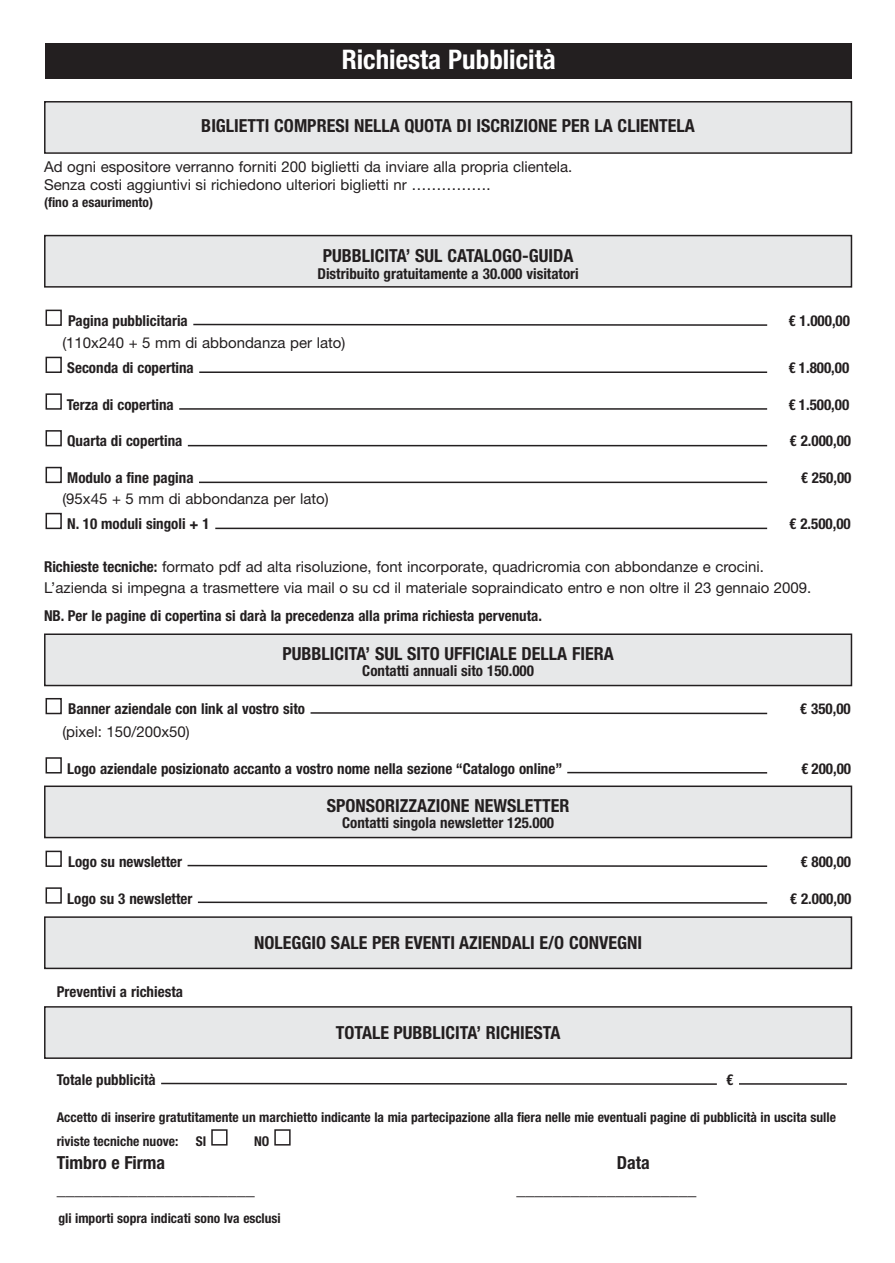
<style>
.page{position:relative;width:895px;height:1263px;background:#fff}
.page>*{position:absolute;margin:0;border:0;box-sizing:border-box;transform-origin:0 0}
.t1{font:700 condensed 27px "Helvetica Neue";color:#fff}
.t2{font:700 condensed 18px "Helvetica Neue";color:#231f20}
.t3{font:700 condensed 15px "Helvetica Neue";color:#231f20}
.t4{font:15px/18px "Helvetica Neue";color:#231f20}
.t5{font:700 condensed 13.5px/24px "Helvetica Neue";color:#231f20}
.s1{font-weight:700;font-stretch:condensed}
</style>
<div class="page">
<div style="left:46px;top:103px;width:804px;height:49px;background:#e7e8e9"></div>
<div style="left:44px;top:101px;width:808px;height:53px;border:2px solid #231f20"></div>
<div style="left:46px;top:918px;width:804px;height:50px;background:#e7e8e9"></div>
<div style="left:44px;top:916px;width:808px;height:53px;border:2px solid #231f20"></div>
<div style="left:46px;top:787px;width:804px;height:50px;background:#e7e8e9"></div>
<div style="left:44px;top:785px;width:808px;height:53px;border:2px solid #231f20"></div>
<div style="left:46px;top:635px;width:804px;height:50px;background:#e7e8e9"></div>
<div style="left:44px;top:633px;width:808px;height:53px;border:2px solid #231f20"></div>
<div style="left:46px;top:236px;width:804px;height:50px;background:#e7e8e9"></div>
<div style="left:44px;top:235px;width:808px;height:53px;border:2px solid #231f20"></div>
<div style="left:45px;top:43px;width:807px;height:36px;background:#231f20"></div>
<svg style="left:45px;top:371px;width:723px;height:159px"></svg>
<div style="left:46px;top:357px;width:16px;height:16px;border:2px solid #231f20"></div>
<svg style="left:193px;top:323px;width:575px;height:3px"></svg>
<div style="left:46px;top:310px;width:16px;height:16px;border:2px solid #231f20"></div>
<hr style="left:567px;top:772px;width:200px;height:1px;background:#231f20">
<div style="left:46px;top:757px;width:16px;height:16px;border:2px solid #231f20"></div>
<svg style="left:310px;top:712px;width:458px;height:3px"></svg>
<div style="left:46px;top:698px;width:16px;height:16px;border:2px solid #231f20"></div>
<svg style="left:197px;top:901px;width:571px;height:3px;background:#908e8f"></svg>
<div style="left:46px;top:887px;width:16px;height:17px;border:2px solid #231f20"></div>
<svg style="left:187px;top:864px;width:581px;height:3px"></svg>
<div style="left:46px;top:851px;width:16px;height:16px;border:2px solid #231f20"></div>
<div style="left:46px;top:1008px;width:804px;height:49px;background:#e7e8e9"></div>
<div style="left:44px;top:1006px;width:808px;height:53px;border:2px solid #231f20"></div>
<hr style="left:739px;top:1083px;width:108px;height:2px;background:#231f20">
<svg style="left:161px;top:1082px;width:556px;height:3px"></svg>
<div style="left:274px;top:1129px;width:17px;height:16px;border:2px solid #231f20"></div>
<svg style="left:211px;top:1129px;width:17px;height:17px"></svg>
<h1 class="t1" style="left:342px;top:50px;width:216px">Richiesta Pubblicità</h1>
<p class="t2" style="left:201px;top:119px;width:495px">BIGLIETTI COMPRESI NELLA QUOTA DI ISCRIZIONE PER LA CLIENTELA</p>
<p class="t4" style="left:44px;top:160px;width:530px">Ad ogni espositore verranno forniti 200 biglietti da inviare alla propria clientela.<br>Senza costi aggiuntivi si richiedono ulteriori biglietti nr …………….</p>
<p class="t5" style="left:44px;top:191px;width:111px">(fino a esaurimento)</p>
<p class="t2" style="left:323px;top:249px;width:252px">PUBBLICITA’ SUL CATALOGO-GUIDA</p>
<p class="t3" style="left:317px;top:268px;width:263px">Distribuito gratuitamente a 30.000 visitatori</p>
<p class="t3" style="left:68px;top:315px;width:121px">Pagina pubblicitaria</p>
<p class="t3" style="left:788px;top:315px;width:63px">€ 1.000,00</p>
<p class="t4" style="left:62px;top:336px;width:284px">(110x240 + 5 mm di abbondanza per lato)</p>
<p class="t3" style="left:67px;top:362px;width:128px">Seconda di copertina</p>
<p class="t3" style="left:788px;top:362px;width:62px">€ 1.800,00</p>
<p class="t3" style="left:67px;top:399px;width:108px">Terza di copertina</p>
<p class="t3" style="left:788px;top:399px;width:62px">€ 1.500,00</p>
<p class="t3" style="left:67px;top:436px;width:117px">Quarta di copertina</p>
<p class="t3" style="left:789px;top:436px;width:63px">€ 2.000,00</p>
<p class="t3" style="left:67px;top:472px;width:128px">Modulo a fine pagina</p>
<p class="t3" style="left:800px;top:472px;width:52px">€ 250,00</p>
<p class="t4" style="left:62px;top:492px;width:268px">(95x45 + 5 mm di abbondanza per lato)</p>
<p class="t3" style="left:67px;top:518px;width:144px">N. 10 moduli singoli + 1</p>
<p class="t3" style="left:789px;top:518px;width:63px">€ 2.500,00</p>
<p class="t4" style="left:44px;top:557px;width:769px;line-height:21.1px"><span class="s1">Richieste tecniche:</span> formato pdf ad alta risoluzione, font incorporate, quadricromia con abbondanze e crocini.<br>L’azienda si impegna a trasmettere via mail o su cd il materiale sopraindicato entro e non oltre il 23 gennaio 2009.</p>
<p class="t3" style="left:44px;top:611px;width:499px">NB. Per le pagine di copertina si darà la precedenza alla prima richiesta pervenuta.</p>
<p class="t2" style="left:282px;top:647px;width:333px">PUBBLICITA’ SUL SITO UFFICIALE DELLA FIERA</p>
<p class="t3" style="left:362px;top:665px;width:173px">Contatti annuali sito 150.000</p>
<p class="t3" style="left:68px;top:703px;width:238px">Banner aziendale con link al vostro sito</p>
<p class="t3" style="left:800px;top:703px;width:52px">€ 350,00</p>
<p class="t4" style="left:62px;top:724px;width:129px">(pixel: 150/200x50)</p>
<p class="t3" style="left:67px;top:763px;width:496px">Logo aziendale posizionato accanto a vostro nome nella sezione “Catalogo online”</p>
<p class="t3" style="left:801px;top:763px;width:52px">€ 200,00</p>
<p class="t2" style="left:327px;top:799px;width:244px">SPONSORIZZAZIONE NEWSLETTER</p>
<p class="t3" style="left:342px;top:817px;width:213px">Contatti singola newsletter 125.000</p>
<p class="t3" style="left:68px;top:856px;width:115px">Logo su newsletter</p>
<p class="t3" style="left:800px;top:856px;width:52px">€ 800,00</p>
<p class="t3" style="left:67px;top:893px;width:127px">Logo su 3 newsletter</p>
<p class="t3" style="left:790px;top:893px;width:63px">€ 2.000,00</p>
<p class="t3" style="left:57px;top:986px;width:128px">Preventivi a richiesta</p>
<p class="t2" style="left:254px;top:936px;width:389px">NOLEGGIO SALE PER EVENTI AZIENDALI E/O CONVEGNI</p>
<p class="t2" style="left:336px;top:1026px;width:226px">TOTALE PUBBLICITA’ RICHIESTA</p>
<p class="t3" style="left:57px;top:1074px;width:100px">Totale pubblicità</p>
<p class="t3" style="left:726px;top:1074px;width:9px">€</p>
<p class="t5" style="left:57px;top:1106px;width:780px">Accetto di inserire gratutitamente un marchietto indicante la mia partecipazione alla fiera nelle mie eventuali pagine di pubblicità in uscita sulle riviste tecniche nuove:</p>
<p class="t5" style="left:196px;top:1130px;width:12px">SI</p>
<p class="t5" style="left:254px;top:1130px;width:17px">NO</p>
<p class="t2" style="left:57px;top:1156px;width:110px">Timbro e Firma</p>
<p class="t2" style="left:617px;top:1156px;width:34px">Data</p>
<p class="t2" style="left:57px;top:1182px;width:199px">______________________</p>
<p class="t2" style="left:516px;top:1182px;width:181px">____________________</p>
<p class="t5" style="left:58px;top:1207px;width:224px">gli importi sopra indicati sono Iva esclusi</p>
</div>
